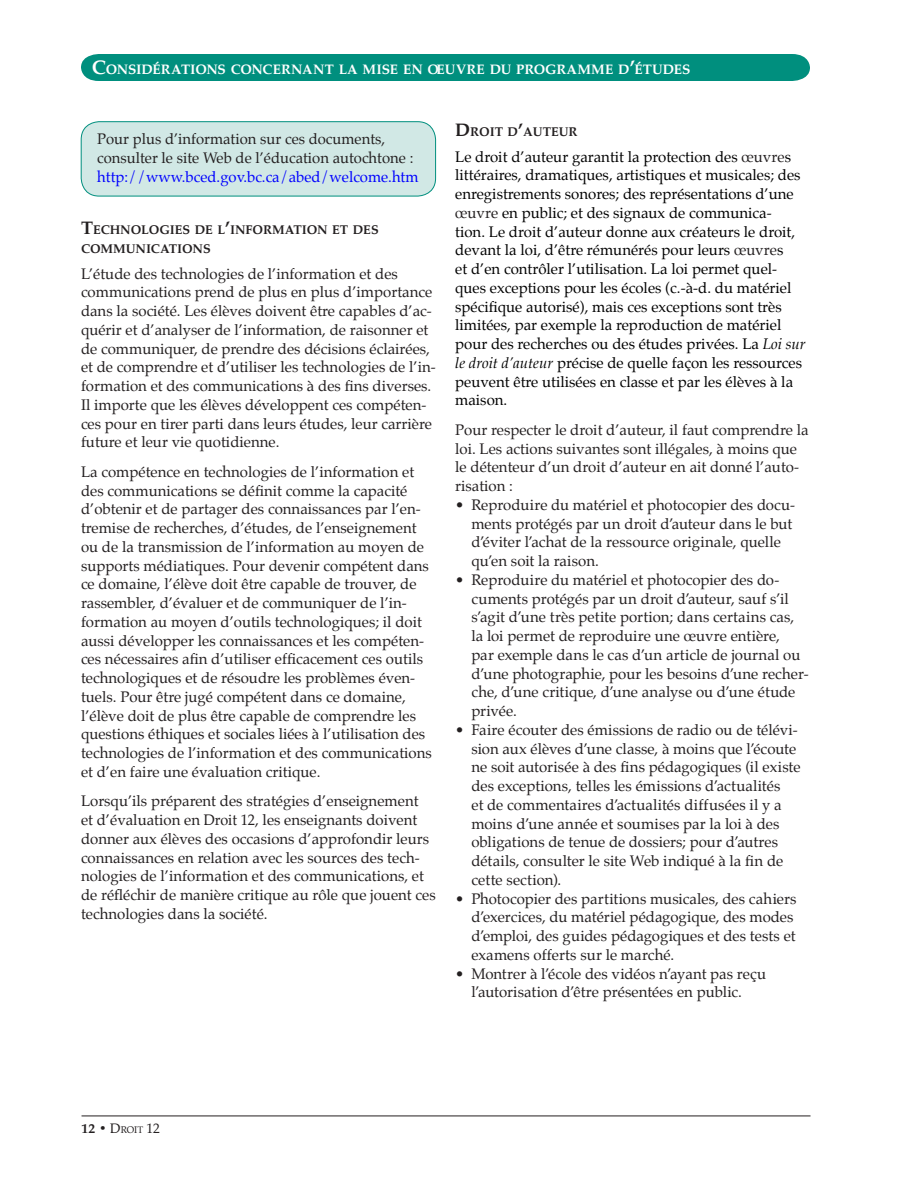
<style>
.page{position:relative;width:918px;height:1188px;background:#fff}
.page>*{position:absolute;margin:0;border:0;box-sizing:border-box;transform-origin:0 0}
.Body_text{font:15px/18.8px "Palatino";color:#231f20}
.Body_bullet{font:15px/18.8px "Palatino";color:#231f20}
.Body_text-2{font:15px/18.8px "Palatino";color:#000}
.Body_text_no_space{font:15px/18.8px "Palatino";color:#231f20}
.Boxed_Info{font:15px/18.8px "Palatino";color:#231f20}
.t1{font:700 13.65px "Palatino";color:#fff}
.B_Head{font:700 12.6px/19.5px "Palatino";color:#231f20}
.t2{font:9.45px "Palatino";color:#231f20}
.s1{font-size:19.5px}
.s2{color:#00f}
.s3{font-size:18px}
.s4{color:#231f20}
.s5{font-style:italic}
.s6{font-weight:700;font-size:13.5px}
.s7{font-size:13.5px}
</style>
<div class="page">
<div style="left:81px;top:54px;width:729px;height:27px;background:#008f7e"></div>
<hr style="left:82px;top:1116px;width:729px;height:1px;background:#231f20">
<div style="left:81px;top:122px;width:355px;height:74px;background:#d1e8e5;border-radius:18px"></div>
<div style="left:81px;top:122px;width:355px;height:74px;border:1px solid #008f7e;border-radius:18px"></div>
<p class="t1" style="left:92px;top:61px;width:600px"><span class="s1">C</span>ONSIDÉRATIONS CONCERNANT LA MISE EN OEUVRE DU PROGRAMME D<span class="s1">’</span>ÉTUDES</p>
<p class="Boxed_Info" style="left:97px;top:131px;width:323px">Pour plus d’information sur ces documents, consulter le site Web de l’éducation autochtone : <span class="s2">http://www.bced.gov.bc.ca/abed/welcome.htm</span></p>
<p class="B_Head" style="left:81px;top:221px;width:299px"><span class="s3">T</span>ECHNOLOGIES DE L<span class="s3">’</span>INFORMATION ET DES<br>COMMUNICATIONS</p>
<p class="Body_text" style="left:81px;top:265px;width:356px">L’étude des technologies de l’information et des communications prend de plus en plus d’importance dans la société. Les élèves doivent être capables d’ac&shy;quérir et d’analyser de l’information, de raisonner et de communiquer, de prendre des décisions éclairées, et de comprendre et d’utiliser les technologies de l’in&shy;formation et des communications à des fins diverses.<br>Il importe que les élèves développent ces compéten&shy;ces pour en tirer parti dans leurs études, leur carrière future et leur vie quotidienne.</p>
<p class="Body_text" style="left:81px;top:464px;width:352px">La compétence en technologies de l’information et des communications se définit comme la capacité d’obtenir et de partager des connaissances par l’en&shy;tremise de recherches, d’études, de l’enseignement ou de la transmission de l’information au moyen de supports médiatiques. Pour devenir compétent dans ce domaine, l’élève doit être capable de trouver, de rassembler, d’évaluer et de communiquer de l’in&shy;formation au moyen d’outils technologiques; il doit aussi développer les connaissances et les compéten&shy;ces nécessaires afin d’utiliser efficacement ces outils technologiques et de résoudre les problèmes éven&shy;tuels. Pour être jugé compétent dans ce domaine, l’élève doit de plus être capable de comprendre les questions éthiques et sociales liées à l’utilisation des technologies de l’information et des communications et d’en faire une évaluation critique.</p>
<p class="Body_text" style="left:81px;top:793px;width:356px">Lorsqu’ils préparent des stratégies d’enseignement<br>et d’évaluation en Droit 12, les enseignants doivent donner aux élèves des occasions d’approfondir leurs connaissances en relation avec les sources des tech&shy;nologies de l’information et des communications, et de réfléchir de manière critique au rôle que jouent ces technologies dans la société.</p>
<p class="B_Head" style="left:455px;top:123px;width:124px"><span class="s3">D</span>ROIT D<span class="s3">’</span>AUTEUR</p>
<p class="Body_text-2" style="left:455px;top:148px;width:352px">Le droit d’auteur garantit la protection des <span class="s4">œuvre</span>s littéraires, dramatiques, artistiques et musicales; des enregistrements sonores; des représentations d’une <span class="s4">œuvre</span> en public; et des signaux de communica-<br>tion. Le droit d’auteur donne aux créateurs le droit, devant la loi, d’être rémunérés pour leurs <span class="s4">œuvre</span>s<br>et d’en contrôler l’utilisation. La loi permet quel&shy;ques exceptions pour les écoles (c.-à-d. du matériel spécifique autorisé), mais ces exceptions sont très limitées, par exemple la reproduction de matériel pour des recherches ou des études privées. La <span class="s5">Loi sur le droit d’auteur</span> précise de quelle façon les ressources peuvent être utilisées en classe et par les élèves à la maison.</p>
<p class="Body_text_no_space" style="left:455px;top:422px;width:355px">Pour respecter le droit d’auteur, il faut comprendre la loi. Les actions suivantes sont illégales, à moins que le détenteur d’un droit d’auteur en ait donné l’auto&shy;risation :</p>
<p class="Body_bullet" style="left:471px;top:497px;width:325px">Reproduire du matériel et photocopier des docu&shy;ments protégés par un droit d’auteur dans le but d’éviter l’achat de la ressource originale, quelle qu’en soit la raison.</p>
<p class="Body_bullet" style="left:471px;top:572px;width:339px">Reproduire du matériel et photocopier des do&shy;cuments protégés par un droit d’auteur, sauf s’il s’agit d’une très petite portion; dans certains cas, la loi permet de reproduire une œuvre entière,<br>par exemple dans le cas d’un article de journal ou d’une photographie, pour les besoins d’une recher&shy;che, d’une critique, d’une analyse ou d’une étude privée.</p>
<p class="Body_bullet" style="left:471px;top:722px;width:331px">Faire écouter des émissions de radio ou de télévi&shy;sion aux élèves d’une classe, à moins que l’écoute ne soit autorisée à des fins pédagogiques (il existe des exceptions, telles les émissions d’actualités<br>et de commentaires d’actualités diffusées il y a moins d’une année et soumises par la loi à des obligations de tenue de dossiers; pour d’autres détails, consulter le site Web indiqué à la fin de cette section).</p>
<p class="Body_bullet" style="left:471px;top:890px;width:327px">Photocopier des partitions musicales, des cahiers d’exercices, du matériel pédagogique, des modes d’emploi, des guides pédagogiques et des tests et examens offerts sur le marché.</p>
<p class="Body_bullet" style="left:471px;top:965px;width:296px">Montrer à l’école des vidéos n’ayant pas reçu l’autorisation d’être présentées en public.</p>
<p class="Body_text" style="left:455px;top:497px;width:11px">•</p>
<p class="Body_text" style="left:455px;top:572px;width:11px">•</p>
<p class="Body_text" style="left:455px;top:722px;width:11px">•</p>
<p class="Body_text" style="left:455px;top:890px;width:11px">•</p>
<p class="Body_text" style="left:455px;top:965px;width:11px">•</p>
<p class="t2" style="left:82px;top:1123px;width:80px"><span class="s6">12 •</span> <span class="s7">D</span>roit <span class="s7">12</span></p>
</div>
